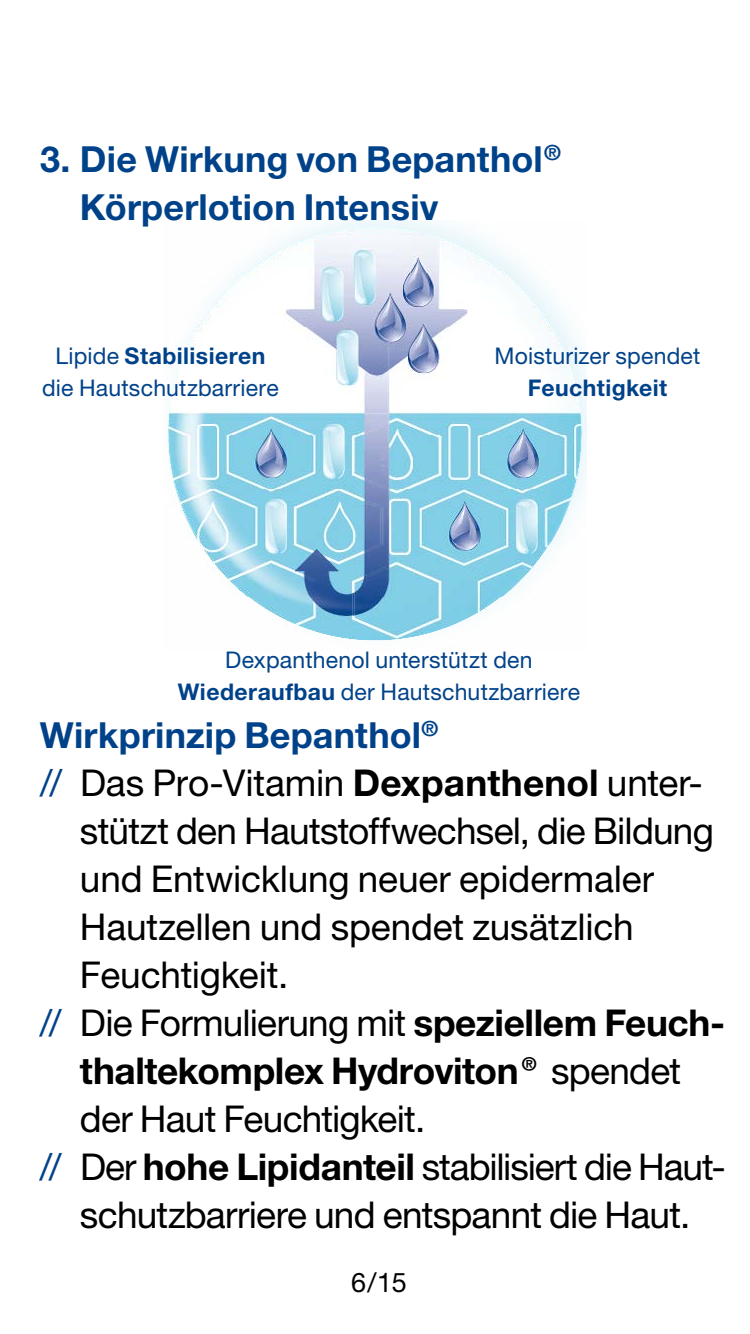
<style>
.page{position:relative;width:750px;height:1334px;background:#fff}
.page>*{position:absolute;margin:0;border:0;box-sizing:border-box;transform-origin:0 0}
.t1{font:37px "Helvetica Neue";letter-spacing:-.015em;color:#000}
.t2{font:700 37px "Helvetica Neue CE";letter-spacing:-.01em;color:#000}
.t3{font:700 36px/48px "Helvetica Neue";letter-spacing:.005em;color:#004289}
.t4{font:27px "Helvetica Neue";color:#000}
.t5{font:23px/32px "Helvetica Neue";letter-spacing:.01em;color:#004289;text-align:center}
.t6{font:700 23px "Helvetica Neue";letter-spacing:.015em;color:#004289}
.s1{font-weight:700}
.s2{color:#004289}
.s3{font-family:"Helvetica Neue CE";font-weight:700}
.s4{font-family:"Helvetica Neue";font-weight:400}
</style>
<div class="page">
<img style="left:167px;top:220px;width:420px;height:422px">
<p class="t3" style="left:80px;top:134px;width:482px;text-indent:-40px">3. Die Wirkung von Bepanthol<sup>®<br></sup>Körperlotion Intensiv</p>
<p class="t5" style="left:42px;top:339px;width:238px">Lipide <span class="s1">Stabilisieren </span>die Hautschutzbarriere</p>
<p class="t5" style="left:495px;top:339px;width:207px">Moisturizer spendet</p>
<p class="t6" style="left:528px;top:374px;width:141px">Feuchtigkeit</p>
<p class="t5" style="left:178px;top:643px;width:404px">Dexpanthenol unterstützt den<br><span class="s1">Wiederaufbau</span> der Hautschutzbarriere</p>
<p class="t3" style="left:40px;top:710px;width:400px">Wirkprinzip Bepanthol<sup>®</sup></p>
<p class="t1" style="left:40px;top:761px;width:664px"><span class="s2">//</span> Das Pro-Vitamin <span class="s3">Dexpanthenol</span> unter-</p>
<p class="t1" style="left:80px;top:809px;width:635px">stützt den Hautstoffwechsel, die Bildung</p>
<p class="t1" style="left:80px;top:857px;width:576px">und Entwicklung neuer epidermaler</p>
<p class="t1" style="left:80px;top:905px;width:555px">Hautzellen und spendet zusätzlich</p>
<p class="t1" style="left:80px;top:953px;width:210px">Feuchtigkeit.</p>
<p class="t1" style="left:40px;top:1001px;width:687px"><span class="s2">//</span> Die Formulierung mit <span class="s3">speziellem Feuch-</span></p>
<p class="t2" style="left:80px;top:1048px;width:603px">thaltekomplex Hydroviton® <span class="s4">spendet</span></p>
<p class="t1" style="left:80px;top:1097px;width:347px">der Haut Feuchtigkeit.</p>
<p class="t1" style="left:40px;top:1145px;width:687px"><span class="s2">//</span> Der <span class="s3">hohe Lipidanteil</span> stabilisiert die Haut-</p>
<p class="t1" style="left:80px;top:1193px;width:612px">schutzbarriere und entspannt die Haut.</p>
<p class="t4" style="left:351px;top:1266px;width:57px">6/15</p>
</div>
